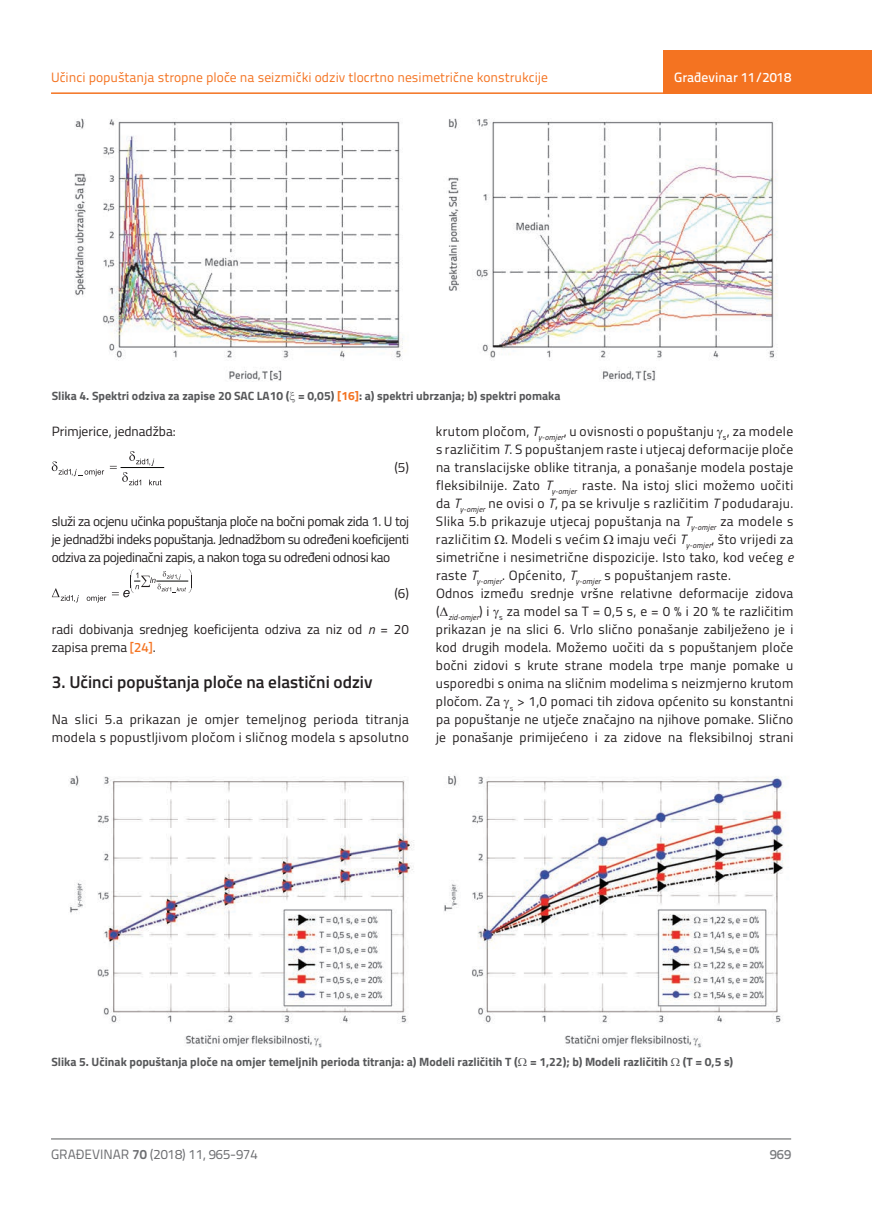
<style>
.page{position:relative;width:872px;height:1212px;background:#fff}
.page>*{position:absolute;margin:0;border:0;box-sizing:border-box;transform-origin:0 0}
.t1{font:600 17.25px "Titillium";color:#231f20}
.t2{font:13.5px/18px "Titillium";letter-spacing:.02em;color:#231f20;text-align:justify}
.t3{font:13.5px/18px "Titillium";color:#231f20}
.t4{font:13.5px "Titillium Text 22 L";color:#f47321}
.t5{font:13.5px "Titillium Text 22 L";color:#6c6d70}
.t6{font:500 13.5px "Titillium Text 22 L";color:#fff}
.t7{font:500 13.5px "Titillium Text 22 L";color:#787a7d}
.t8{font:700 12px "Titillium";color:#57585a}
.s1{color:#f47321}
.s2{font-style:italic}
.s3{font-family:"Titillium Text 22 L";font-weight:500;color:#f47321}
.s4{font-weight:700}
</style>
<div class="page">
<hr style="left:51px;top:92px;width:821px;height:2px;background:#f47321">
<div style="left:663px;top:50px;width:209px;height:44px;background:#f47321"></div>
<hr style="left:51px;top:1139px;width:740px;height:1px;background:#57585a">
<hr style="left:121px;top:467px;width:43px;height:1px;background:#040503">
<svg style="left:52px;top:461px;width:52px;height:16px"></svg>
<svg style="left:110px;top:451px;width:51px;height:34px"></svg>
<svg style="left:87px;top:595px;width:19px;height:7px"></svg>
<svg style="left:52px;top:588px;width:27px;height:14px"></svg>
<svg style="left:112px;top:569px;width:80px;height:28px"></svg>
<img style="left:74px;top:118px;width:704px;height:264px">
<img style="left:70px;top:775px;width:714px;height:272px">
<p class="t4" style="left:51px;top:68px;width:498px">Učinci popuštanja stropne ploče na seizmički odziv tlocrtno nesimetrične konstrukcije</p>
<p class="t6" style="left:674px;top:67px;width:118px">Građevinar 11/2018</p>
<p class="t8" style="left:52px;top:386px;width:510px">Slika 4. Spektri odziva za zapise 20 SAC LA10 ( = 0,05) <span class="s1">[16]</span>: a) spektri ubrzanja; b) spektri pomaka</p>
<p class="t3" style="left:52px;top:421px;width:125px">Primjerice, jednadžba:</p>
<p class="t2" style="left:394px;top:457px;width:16px">(5)</p>
<p class="t2" style="left:52px;top:511px;width:359px">služi za ocjenu učinka popuštanja ploče na bočni pomak zida 1. U toj je jednadžbi indeks popuštanja. Jednadžbom su određeni koeficijenti odziva za pojedinačni zapis, a nakon toga su određeni odnosi kao</p>
<p class="t2" style="left:394px;top:583px;width:16px">(6)</p>
<p class="t3" style="left:52px;top:619px;width:359px">radi dobivanja srednjeg koeficijenta odziva za niz od <span class="s2">n</span> = 20 zapisa prema <span class="s3">[24]</span>.</p>
<p class="t1" style="left:52px;top:669px;width:322px">3. Učinci popuštanja ploče na elastični odziv</p>
<p class="t2" style="left:52px;top:710px;width:359px">Na slici 5.a prikazan je omjer temeljnog perioda titranja modela s popustljivom pločom i sličnog modela s apsolutno</p>
<p class="t2" style="left:436px;top:421px;width:359px">krutom pločom, <span class="s2">T</span><sub>y-omjer</sub>, u ovisnosti o popuštanju <sub>s</sub>, za modele s različitim <span class="s2">T</span>. S popuštanjem raste i utjecaj deformacije ploče na translacijske oblike titranja, a ponašanje modela postaje fleksibilnije. Zato <span class="s2">T</span><sub>y-omjer</sub> raste. Na istoj slici možemo uočiti da <span class="s2">T</span><sub>y-omjer</sub> ne ovisi o <span class="s2">T</span>, pa se krivulje s različitim <span class="s2">T</span> podudaraju.<br>Slika 5.b prikazuje utjecaj popuštanja na <span class="s2">T</span><sub>y-omjer</sub> za modele s različitim . Modeli s većim</p>
<p class="t2" style="left:436px;top:529px;width:359px;text-align:left;text-indent:181px">imaju veći <span class="s2">T</span><sub>y-omjer</sub>, što vrijedi za simetrične i nesimetrične dispozicije. Isto tako, kod većeg <span class="s2">e </span>raste <span class="s2">T</span><sub>y-omjer</sub>. Općenito, <span class="s2">T</span><sub>y-omjer</sub> s popuštanjem raste.<br>Odnos između srednje vršne relativne deformacije zidova ( <sub>zid-omjer</sub>) i <sub>s</sub> za model sa T = 0,5 s, e = 0 % i 20 % te različitim prikazan je na slici 6. Vrlo slično ponašanje zabilježeno je i kod drugih modela. Možemo uočiti da s popuštanjem ploče bočni zidovi s krute strane modela trpe manje pomake u usporedbi s onima na sličnim modelima s neizmjerno krutom pločom. Za <sub>s</sub> &gt; 1,0 pomaci tih zidova općenito su konstantni pa popuštanje ne utječe značajno na njihove pomake. Slično je ponašanje primijećeno i za zidove na fleksibilnoj strani</p>
<p class="t8" style="left:51px;top:1053px;width:683px">Slika 5. Učinak popuštanja ploče na omjer temeljnih perioda titranja: a) Modeli različitih T ( = 1,22); b) Modeli različitih (T = 0,5 s)</p>
<p class="t5" style="left:51px;top:1144px;width:208px">GRAĐEVINAR <span class="s4">70</span> (2018) 11, 965-974</p>
<p class="t7" style="left:769px;top:1144px;width:23px">969</p>
</div>
